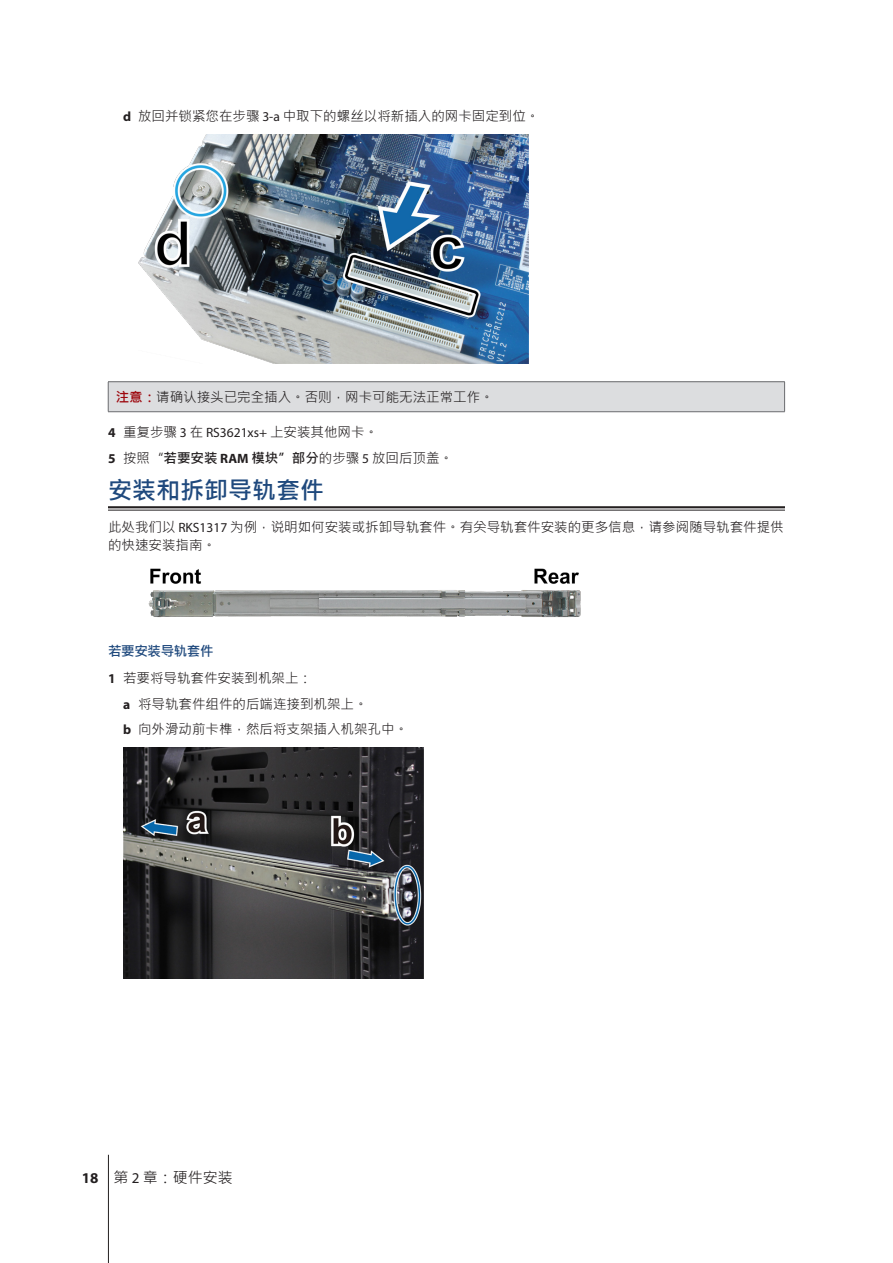
<style>
.page{position:relative;width:893px;height:1263px;background:#fff}
.page>*{position:absolute;margin:0;border:0;box-sizing:border-box;transform-origin:0 0}
.H2-underline{font:700 24px "Microsoft Jheng Hei";color:#1f497d}
.t1{font:15px "Microsoft Jheng Hei";color:#231f20}
.Body-sidebar{font:13.5px/18px "Microsoft Jheng Hei";color:#231f20}
.Warning-sidebar{font:13.5px "Microsoft Jheng Hei";color:#231f20}
.DisplaySentence{font:700 13.5px "Microsoft Jheng Hei";letter-spacing:-.02em;color:#1f497d}
.s1{font-family:"Myriad Pro";font-weight:700}
.s2{font-family:"Myriad Pro"}
.s3{font-weight:700;color:#9d070d}
.s4{font-weight:700}
</style>
<div class="page">
<hr style="left:108px;top:1155px;width:1px;height:108px;background:#231f20">
<hr style="left:108px;top:506px;width:677px;height:2px;background:#231f20">
<hr style="left:108px;top:510px;width:677px;height:1px;background:#231f20">
<img style="left:138px;top:134px;width:390px;height:230px">
<div style="left:108px;top:382px;width:677px;height:30px;background:#dcdddf"></div>
<hr style="left:108px;top:381px;width:677px;height:1px;background:#6c6d70">
<svg style="left:108px;top:382px;width:1px;height:29px"></svg>
<svg style="left:784px;top:382px;width:1px;height:29px"></svg>
<hr style="left:108px;top:411px;width:677px;height:1px;background:#6c6d70">
<img style="left:148px;top:568px;width:433px;height:50px">
<img style="left:123px;top:748px;width:300px;height:231px">
<p class="Body-sidebar" style="left:123px;top:107px;width:418px"><span class="s1">d</span> 放回并锁紧您在步骤 <span class="s2">3-a</span> 中取下的螺丝以将新插入的网卡固定到位。</p>
<p class="Warning-sidebar" style="left:116px;top:389px;width:379px"><span class="s3">注意：</span>请确认接头已完全插入。否则，网卡可能无法正常工作。</p>
<p class="Body-sidebar" style="left:108px;top:423px;width:272px"><span class="s1">4</span> 重复步骤 <span class="s2">3</span> 在 <span class="s2">RS3621xs+</span> 上安装其他网卡。</p>
<p class="Body-sidebar" style="left:108px;top:449px;width:347px"><span class="s1">5</span> 按照“<span class="s4">若要安装</span> <span class="s1">RAM</span> <span class="s4">模块”部分</span>的步骤 <span class="s2">5</span> 放回后顶盖。</p>
<p class="H2-underline" style="left:108px;top:475px;width:217px">安装和拆卸导轨套件</p>
<p class="Body-sidebar" style="left:108px;top:518px;width:677px">此处我们以 <span class="s2">RKS1317</span> 为例，说明如何安装或拆卸导轨套件。有关导轨套件安装的更多信息，请参阅随导轨套件提供的快速安装指南。</p>
<p class="DisplaySentence" style="left:108px;top:643px;width:107px">若要安装导轨套件</p>
<p class="Body-sidebar" style="left:108px;top:669px;width:205px"><span class="s1">1</span> 若要将导轨套件安装到机架上：</p>
<p class="Body-sidebar" style="left:123px;top:695px;width:246px"><span class="s1">a</span> 将导轨套件组件的后端连接到机架上。</p>
<p class="Body-sidebar" style="left:123px;top:720px;width:286px"><span class="s1">b</span> 向外滑动前卡榫，然后将支架插入机架孔中。</p>
<p class="t1" style="left:82px;top:1168px;width:152px"><span class="s1">18</span> 第 <span class="s2">2</span> 章：硬件安装</p>
</div>
